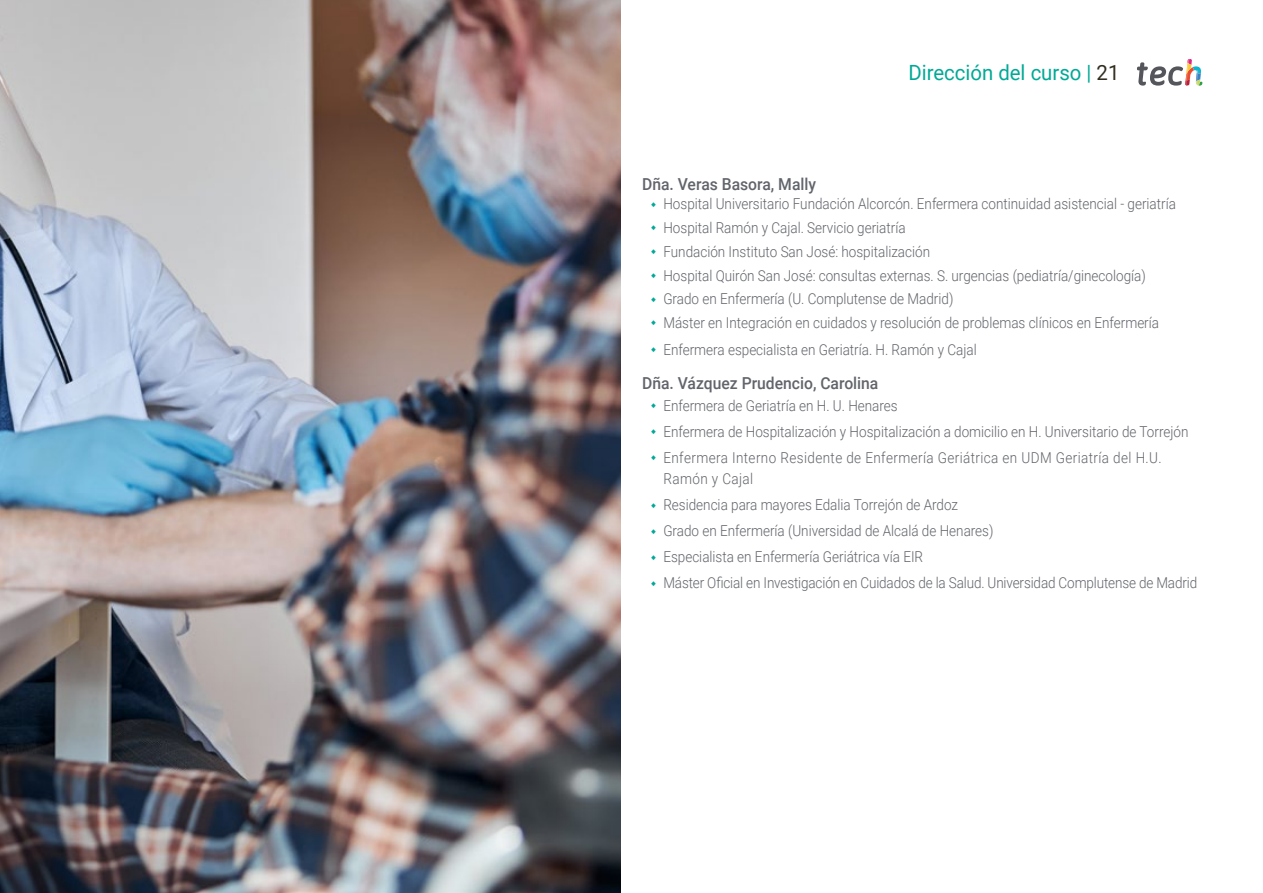
<style>
.page{position:relative;width:1263px;height:893px;background:#fff}
.page>*{position:absolute;margin:0;border:0;box-sizing:border-box;transform-origin:0 0}
.t1{font:21px "Roboto";color:#00a996}
.t2{font:500 16.5px "Roboto";color:#61646a;scale:.95 1}
.t3{font:300 15px/26px "Roboto";color:#61646a;scale:.9 1}
.s1{color:#312e20}
</style>
<div class="page">
<svg style="left:1137px;top:59px;width:65px;height:27px"></svg>
<img style="left:0;top:0;width:621px;height:893px">
<h1 class="t1" style="left:908px;top:57px;width:213px">Dirección del curso | <span class="s1">21</span></h1>
<p class="t2" style="left:642px;top:172px;width:185px">Dña. Veras Basora, Mally</p>
<p class="t3" style="left:663px;top:192px;width:571px;line-height:23.7px">Hospital Universitario Fundación Alcorcón. Enfermera continuidad asistencial - geriatría Hospital Ramón y Cajal. Servicio geriatría<br>Fundación Instituto San José: hospitalización<br>Hospital Quirón San José: consultas externas. S. urgencias (pediatría/ginecología)<br>Grado en Enfermería (U. Complutense de Madrid)<br>Máster en Integración en cuidados y resolución de problemas clínicos en Enfermería</p>
<p class="t3" style="left:663px;top:336px;width:350px">Enfermera especialista en Geriatría. H. Ramón y Cajal</p>
<p class="t2" style="left:642px;top:372px;width:250px">Dña. Vázquez Prudencio, Carolina</p>
<p class="t3" style="left:663px;top:392px;width:585px">Enfermera de Geriatría en H. U. Henares<br>Enfermera de Hospitalización y Hospitalización a domicilio en H. Universitario de Torrejón<br>Enfermera Interno Residente de Enfermería Geriátrica en UDM Geriatría del H.U.</p>
<p class="t3" style="left:663px;top:466px;width:595px">Ramón y Cajal<br>Residencia para mayores Edalia Torrejón de Ardoz<br>Grado en Enfermería (Universidad de Alcalá de Henares)<br>Especialista en Enfermería Geriátrica vía EIR<br>Máster Oficial en Investigación en Cuidados de la Salud. Universidad Complutense de Madrid</p>
</div>
